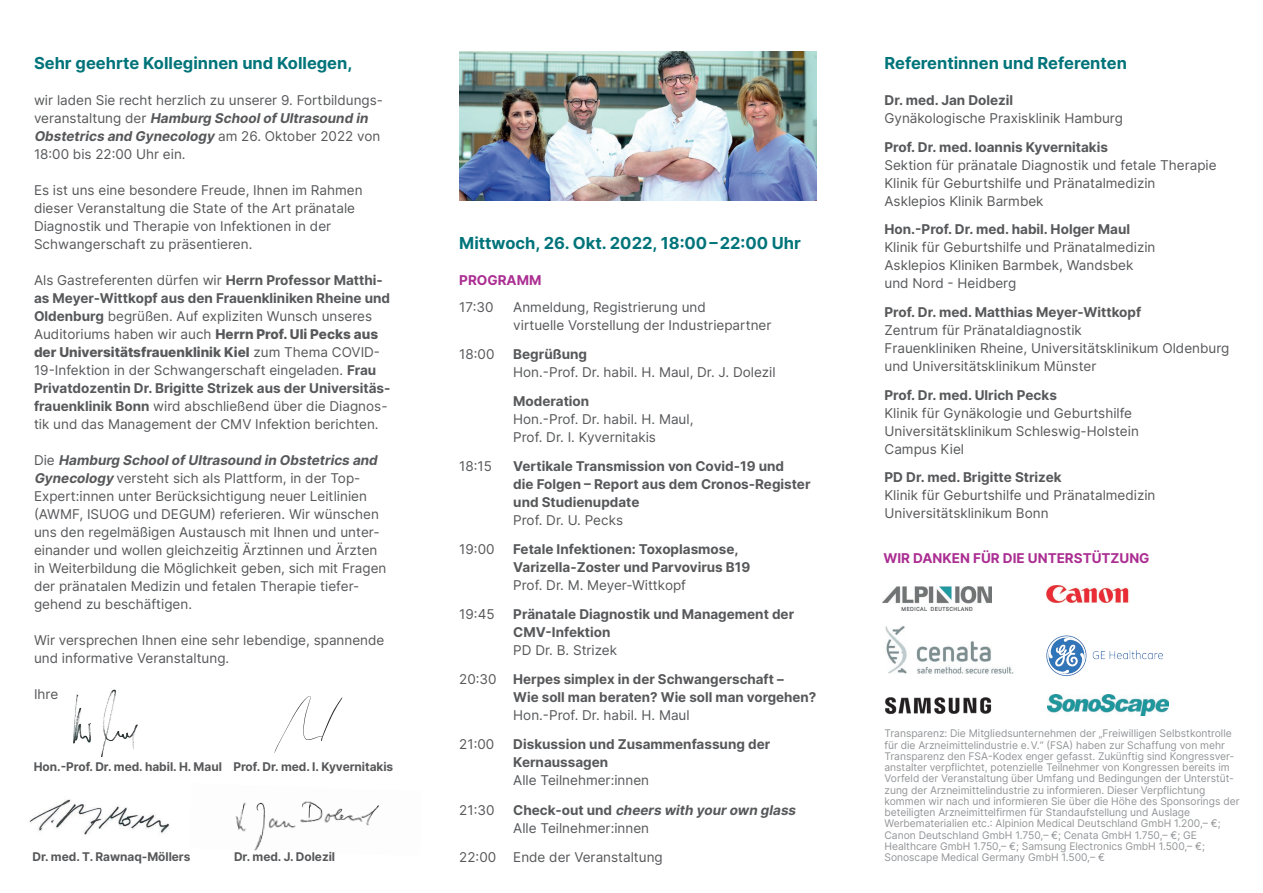
<style>
.page{position:relative;width:1263px;height:893px;background:#fff}
.page>*{position:absolute;margin:0;border:0;box-sizing:border-box;transform-origin:0 0}
.t1{font:700 16.5px "Inter";color:#00747a}
.t2{font:13.5px/18px "Inter";color:#57585a}
.t3{font:700 13.5px/18px "Inter";color:#57585a}
.t4{font:italic 700 13.5px/18px "Inter";color:#57585a}
.t5{font:700 13.5px "Inter";color:#ab2e92}
.t6{font:700 12px "Inter";letter-spacing:-.005em;color:#57585a}
.t7{font:10.5px/11.2px "Inter";letter-spacing:-.005em;color:#939598}
.s1{font-weight:700;font-style:italic}
.s2{font-weight:700}
.s3{font-weight:800}
.s4{font-weight:400}
.s5{font-style:normal}
.s6{font-weight:400;font-style:normal}
</style>
<div class="page">
<img style="left:235px;top:801px;width:144px;height:50px">
<img style="left:29px;top:799px;width:140px;height:36px">
<img style="left:73px;top:689px;width:65px;height:68px">
<img style="left:459px;top:51px;width:357px;height:150px">
<img style="left:885px;top:697px;width:107px;height:18px">
<img style="left:1047px;top:694px;width:121px;height:22px">
<img style="left:1046px;top:635px;width:117px;height:41px">
<img style="left:885px;top:626px;width:129px;height:48px">
<img style="left:1046px;top:585px;width:83px;height:18px">
<img style="left:883px;top:586px;width:109px;height:25px">
<svg style="left:274px;top:696px;width:68px;height:57px"></svg>
<p class="t1" style="left:34px;top:51px;width:320px">Sehr geehrte Kolleginnen und Kollegen,</p>
<p class="t2" style="left:34px;top:91px;width:351px">wir laden Sie recht herzlich zu unserer 9. Fortbildungs&shy;v e r a n s t a l t u n g d e r <span class="s1">Hamburg SchoolofUltrasound in Obstetrics and Gynecology</span> a m 2 6 . O k t o b e r 2 0 2 2 v o n 18:00 bis 22:00 Uhr ein.</p>
<p class="t2" style="left:34px;top:181px;width:330px">Es ist uns eine besondere Freude, Ihnen im Rahmen dieser Veranstaltung die State of the Art pränatale Diagnostik und Therapie von Infektionen in der Schwangerschaft zu präsentieren.</p>
<p class="t2" style="left:34px;top:271px;width:358px">Als Gastreferenten dürfen wir <span class="s2">Herrn Professor Matthi&shy;as Meyer-Wittkopf aus den Frauenkliniken Rheine und Oldenburg</span> begrüßen. Auf expliziten Wunsch unseres Auditoriums haben wir auch <span class="s3">Herrn Prof. Uli Pecks aus der Universitätsfrauenklinik Kiel</span> zum Thema COVID-19-Infektion in der Schwangerschaft eingeladen. <span class="s2">Frau Privatdozentin Dr. Brigitte Strizek aus der Universitäs&shy;frauenklinik Bonn</span> wird abschließend über die Diagnos&shy;tik und das Management der CMV Infektion berichten.</p>
<p class="t2" style="left:34px;top:451px;width:354px">D i e <span class="s1">Hamburg SchoolofUltrasound in Obstetrics and Gynecology</span> versteht sich als Plattform, in der Top-Expert:innen unter Berücksichtigung neuer Leitlinien (AWMF, ISUOG und DEGUM) referieren. Wir wünschen uns den regelmäßigen Austausch mit Ihnen und unter&shy;einander und wollen gleichzeitig Ärztinnen und Ärzten in Weiterbildung die Möglichkeit geben, sich mit Fragen der pränatalen Medizin und fetalen Therapie tiefer&shy;gehend zu beschäftigen.</p>
<p class="t2" style="left:34px;top:631px;width:352px">Wir versprechen Ihnen eine sehr lebendige, spannende und informative Veranstaltung.</p>
<p class="t2" style="left:34px;top:685px;width:26px">Ihre</p>
<p class="t6" style="left:34px;top:758px;width:361px">Hon.-Prof. Dr. med. habil. H. Maul Prof. Dr. med. I. Kyvernitakis</p>
<p class="t6" style="left:32px;top:848px;width:159px">Dr. med. T. Rawnaq-Möllers</p>
<p class="t6" style="left:234px;top:848px;width:103px">Dr. med. J. Dolezil</p>
<p class="t1" style="left:459px;top:231px;width:343px">Mittwoch, 26. Okt. 2022, 18:00–22:00 Uhr</p>
<p class="t5" style="left:459px;top:270px;width:84px">PROGRAMM</p>
<p class="t2" style="left:459px;top:298px;width:36px">17:30</p>
<p class="t2" style="left:513px;top:298px;width:260px">Anmeldung, Registrierung und<br>virtuelle Vorstellung der Industriepartner</p>
<p class="t2" style="left:459px;top:345px;width:37px">18:00</p>
<p class="t3" style="left:513px;top:345px;width:75px">Begrüßung</p>
<p class="t2" style="left:513px;top:363px;width:264px">Hon.-Prof. Dr. habil. H. Maul, Dr. J. Dolezil</p>
<p class="t3" style="left:513px;top:392px;width:78px">Moderation</p>
<p class="t2" style="left:513px;top:410px;width:182px">Hon.-Prof. Dr. habil. H. Maul,<br>Prof. Dr. I. Kyvernitakis</p>
<p class="t2" style="left:459px;top:457px;width:34px">18:15</p>
<p class="t3" style="left:513px;top:457px;width:299px">Vertikale Transmission von Covid-19 und<br>die Folgen – Report aus dem Cronos-Register und Studienupdate</p>
<p class="t2" style="left:513px;top:511px;width:111px">Prof. Dr. U. Pecks</p>
<p class="t2" style="left:459px;top:540px;width:37px">19:00</p>
<p class="t3" style="left:513px;top:540px;width:239px">Fetale Infektionen: Toxoplasmose,<br>Varizella-Zoster und Parvovirus B19</p>
<p class="t2" style="left:513px;top:576px;width:174px">Prof. Dr. M. Meyer-Wittkopf</p>
<p class="t2" style="left:459px;top:605px;width:37px">19:45</p>
<p class="t3" style="left:513px;top:605px;width:282px">Pränatale Diagnostik und Management der<br>CMV-Infektion</p>
<p class="t3" style="left:459px;top:635px;width:326px;line-height:29.1px;text-indent:54px"><span class="s4">PD Dr. B. Strizek<br>20:30</span> Herpes simplex in der Schwangerschaft –</p>
<p class="t3" style="left:513px;top:688px;width:305px">Wie soll man beraten? Wie soll man vorgehen?</p>
<p class="t2" style="left:513px;top:706px;width:178px">Hon.-Prof. Dr. habil. H. Maul</p>
<p class="t2" style="left:459px;top:735px;width:37px">21:00</p>
<p class="t3" style="left:513px;top:735px;width:258px">Diskussion und Zusammenfassung der<br>Kernaussagen</p>
<p class="t2" style="left:513px;top:771px;width:137px">Alle Teilnehmer:innen</p>
<p class="t2" style="left:459px;top:800px;width:37px">21:30</p>
<p class="t4" style="left:513px;top:800px;width:287px"><span class="s5">C h e c k - o u t u n d</span> cheers with yourown glass<br><span class="s6">Alle Teilnehmer:innen</span></p>
<p class="t2" style="left:459px;top:847px;width:38px">22:00</p>
<p class="t2" style="left:513px;top:847px;width:151px">Ende der Veranstaltung</p>
<p class="t1" style="left:884px;top:51px;width:244px">Referentinnen und Referenten</p>
<p class="t3" style="left:884px;top:91px;width:130px">Dr. med. Jan Dolezil</p>
<p class="t2" style="left:884px;top:109px;width:240px">Gynäkologische Praxisklinik Hamburg</p>
<p class="t3" style="left:884px;top:137px;width:225px">Prof. Dr. med. Ioannis Kyvernitakis</p>
<p class="t2" style="left:884px;top:155px;width:334px">Sektion für pränatale Diagnostik und fetale Therapie<br>Klinik für Geburtshilfe und Pränatalmedizin<br>Asklepios Klinik Barmbek</p>
<p class="t3" style="left:884px;top:220px;width:247px">Hon.-Prof. Dr. med. habil. Holger Maul</p>
<p class="t2" style="left:884px;top:238px;width:272px">Klinik für Geburtshilfe und Pränatalmedizin<br>Asklepios Kliniken Barmbek, Wandsbek und Nord - Heidberg</p>
<p class="t3" style="left:884px;top:303px;width:258px">Prof. Dr. med. Matthias Meyer-Wittkopf</p>
<p class="t2" style="left:884px;top:321px;width:346px">Zentrum für Pränataldiagnostik<br>Frauenkliniken Rheine, Universitätsklinikum Oldenburg und Universitätsklinikum Münster</p>
<p class="t3" style="left:884px;top:385px;width:174px">Prof. Dr. med. Ulrich Pecks</p>
<p class="t2" style="left:884px;top:403px;width:256px">Klinik für Gynäkologie und Geburtshilfe<br>Universitätsklinikum Schleswig-Holstein<br>Campus Kiel</p>
<p class="t3" style="left:884px;top:468px;width:179px">PD Dr. med. Brigitte Strizek</p>
<p class="t2" style="left:884px;top:486px;width:272px">Klinik für Geburtshilfe und Pränatalmedizin<br>Universitätsklinikum Bonn</p>
<p class="t5" style="left:883px;top:548px;width:268px">WIR DANKEN FÜR DIE UNTERSTÜTZUNG</p>
<p class="t7" style="left:884px;top:728px;width:356px">Transparenz: Die Mitgliedsunternehmen der „Freiwilligen Selbstkontrolle für die Arzneimittelindustrie e.V.“ (FSA) haben zur Schaffung von mehr Transparenz den FSA-Kodex enger gefasst. Zukünftig sind Kongressver&shy;anstalter verpflichtet, potenzielle Teilnehmer von Kongressen bereits im Vorfeld der Veranstaltung über Umfang und Bedingungen der Unterstüt&shy;zung der Arzneimittelindustrie zu informieren. Dieser Verpflichtung kommen wir nach und informieren Sie über die Höhe des Sponsorings der beteiligten Arzneimittelfirmen für Standaufstellung und Auslage Werbematerialien etc.: Alpinion Medical Deutschland GmbH 1.200,– €; Canon Deutschland GmbH 1.750,– €; Cenata GmbH 1.750,– €; GE Healthcare GmbH 1.750,– €; Samsung Electronics GmbH 1.500,– €; Sonoscape Medical Germany GmbH 1.500,– €</p>
</div>
